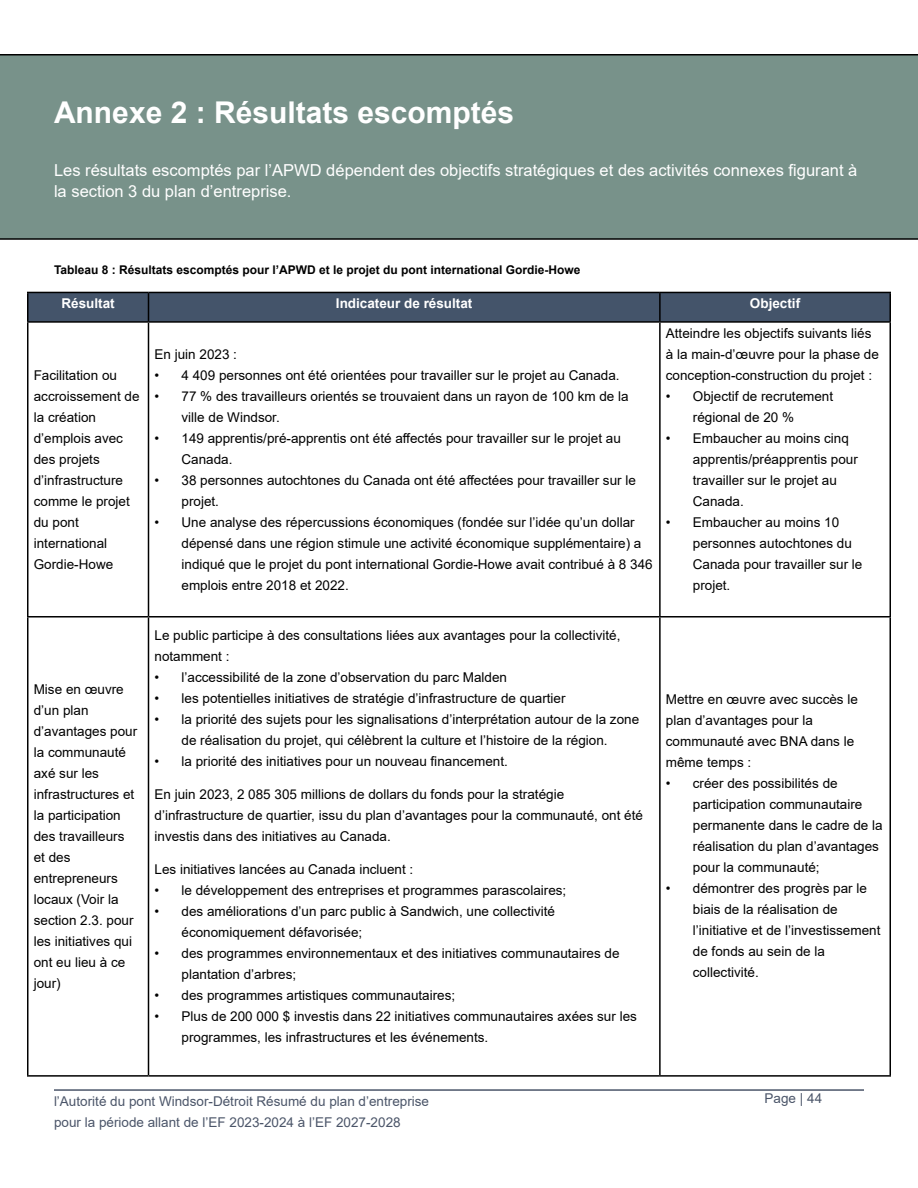
<style>
.page{position:relative;width:918px;height:1188px;background:#fff}
.page>*{position:absolute;margin:0;border:0;box-sizing:border-box;transform-origin:0 0}
.heading_3{font:700 30px "Arial";color:#fff}
.t1{font:16.5px/21px "Arial";color:#fff}
.t2{font:13.5px/21px "Arial";color:#000}
.t3{font:13.5px/21px "Arial";color:#4b5569}
.t4{font:700 13.5px "Arial";color:#fff}
.Figures_and_tables{font:700 12px "Arial";color:#000}
</style>
<div class="page">
<hr style="left:54px;top:1089px;width:810px;height:2px;background:#4b5569">
<div style="left:0;top:54px;width:918px;height:186px;background:#78928a"></div>
<svg style="left:27px;top:292px;width:864px;height:29px;background:#404f64"></svg>
<hr style="left:27px;top:321px;width:121px;height:2px;background:#000">
<hr style="left:27px;top:323px;width:1px;height:293px;background:#000">
<hr style="left:148px;top:321px;width:512px;height:2px;background:#000">
<hr style="left:148px;top:323px;width:1px;height:293px;background:#000">
<hr style="left:660px;top:321px;width:231px;height:2px;background:#000">
<hr style="left:659px;top:323px;width:2px;height:293px;background:#000">
<hr style="left:890px;top:323px;width:1px;height:293px;background:#000">
<hr style="left:27px;top:616px;width:121px;height:2px;background:#000">
<hr style="left:27px;top:618px;width:1px;height:457px;background:#000">
<hr style="left:148px;top:616px;width:512px;height:2px;background:#000">
<hr style="left:148px;top:618px;width:1px;height:457px;background:#000">
<hr style="left:660px;top:616px;width:231px;height:2px;background:#000">
<hr style="left:659px;top:618px;width:2px;height:457px;background:#000">
<hr style="left:890px;top:618px;width:1px;height:457px;background:#000">
<hr style="left:27px;top:1075px;width:121px;height:2px;background:#000">
<hr style="left:148px;top:1075px;width:512px;height:2px;background:#000">
<hr style="left:660px;top:1075px;width:231px;height:2px;background:#000">
<p class="heading_3" style="left:54px;top:92px;width:462px">Annexe 2 : Résultats escomptés</p>
<p class="t1" style="left:54px;top:160px;width:805px">Les résultats escomptés par l’APWD dépendent des objectifs stratégiques et des activités connexes figurant à la section 3 du plan d’entreprise.</p>
<p class="Figures_and_tables" style="left:54px;top:262px;width:528px">Tableau 8 : Résultats escomptés pour l’APWD et le projet du pont international Gordie-Howe</p>
<p class="t4" style="left:61px;top:294px;width:55px">Résultat</p>
<p class="t4" style="left:336px;top:294px;width:138px">Indicateur de résultat</p>
<p class="t4" style="left:750px;top:294px;width:52px">Objectif</p>
<p class="t2" style="left:34px;top:364px;width:107px">Facilitation ou accroissement de la création d’emplois avec des projets d’infrastructure comme le projet du pont international<br>Gordie-Howe</p>
<p class="t2" style="left:34px;top:678px;width:105px">Mise en œuvre d’un plan d’avantages pour la communauté axé sur les infrastructures et la participation des travailleurs et des entrepreneurs locaux (Voir la section 2.3. pour les initiatives qui ont eu lieu à ce jour)</p>
<p class="t2" style="left:154px;top:343px;width:84px">En juin 2023 :</p>
<p class="t2" style="left:154px;top:364px;width:467px">• 4 409 personnes ont été orientées pour travailler sur le projet au Canada.</p>
<p class="t2" style="left:182px;top:385px;width:449px;text-indent:-27px">• 77 % des travailleurs orientés se trouvaient dans un rayon de 100 km de la ville de Windsor.</p>
<p class="t2" style="left:182px;top:427px;width:441px;text-indent:-27px">• 149 apprentis/pré-apprentis ont été affectés pour travailler sur le projet au<br>Canada.</p>
<p class="t2" style="left:182px;top:469px;width:456px;text-indent:-27px">• 38 personnes autochtones du Canada ont été affectées pour travailler sur le projet.</p>
<p class="t2" style="left:182px;top:511px;width:473px;text-indent:-27px">• Une analyse des répercussions économiques (fondée sur l’idée qu’un dollar dépensé dans une région stimule une activité économique supplémentaire) a indiqué que le projet du pont international Gordie-Howe avait contribué à 8 346 emplois entre 2018 et 2022.</p>
<p class="t2" style="left:666px;top:322px;width:215px">Atteindre les objectifs suivants liés à la main-d’œuvre pour la phase de conception-construction du projet :</p>
<p class="t2" style="left:693px;top:385px;width:142px;text-indent:-27px">• Objectif de recrutement régional de 20 %</p>
<p class="t2" style="left:693px;top:427px;width:167px;text-indent:-27px">• Embaucher au moins cinq apprentis/préapprentis pour travailler sur le projet au<br>Canada.</p>
<p class="t2" style="left:693px;top:511px;width:171px;text-indent:-27px">• Embaucher au moins 10 personnes autochtones du<br>Canada pour travailler sur le projet.</p>
<p class="t2" style="left:154px;top:624px;width:467px">Le public participe à des consultations liées aux avantages pour la collectivité, notamment :</p>
<p class="t2" style="left:154px;top:666px;width:354px">• l’accessibilité de la zone d’observation du parc Malden</p>
<p class="t2" style="left:154px;top:687px;width:413px">• les potentielles initiatives de stratégie d’infrastructure de quartier</p>
<p class="t2" style="left:154px;top:708px;width:486px;text-align:center">• la priorité des sujets pour les signalisations d’interprétation autour de la zone de réalisation du projet, qui célèbrent la culture et l’histoire de la région.</p>
<p class="t2" style="left:154px;top:750px;width:355px">• la priorité des initiatives pour un nouveau financement.</p>
<p class="t2" style="left:154px;top:783px;width:490px">En juin 2023, 2 085 305 millions de dollars du fonds pour la stratégie d’infrastructure de quartier, issu du plan d’avantages pour la communauté, ont été investis dans des initiatives au Canada.</p>
<p class="t2" style="left:154px;top:858px;width:260px">Les initiatives lancées au Canada incluent :</p>
<p class="t2" style="left:154px;top:879px;width:413px">• le développement des entreprises et programmes parascolaires;</p>
<p class="t2" style="left:182px;top:900px;width:375px;text-indent:-27px">• des améliorations d’un parc public à Sandwich, une collectivité économiquement défavorisée;</p>
<p class="t2" style="left:182px;top:942px;width:440px;text-indent:-27px">• des programmes environnementaux et des initiatives communautaires de plantation d’arbres;</p>
<p class="t2" style="left:154px;top:984px;width:302px">• des programmes artistiques communautaires;</p>
<p class="t2" style="left:182px;top:1005px;width:457px;text-indent:-27px">• Plus de 200 000 $ investis dans 22 initiatives communautaires axées sur les programmes, les infrastructures et les événements.</p>
<p class="t2" style="left:666px;top:689px;width:194px">Mettre en œuvre avec succès le plan d’avantages pour la communauté avec BNA dans le même temps :</p>
<p class="t2" style="left:693px;top:773px;width:191px;text-indent:-27px">• créer des possibilités de participation communautaire permanente dans le cadre de la réalisation du plan d’avantages pour la communauté;</p>
<p class="t2" style="left:693px;top:878px;width:189px;text-indent:-27px">• démontrer des progrès par le biais de la réalisation de l’initiative et de l’investissement de fonds au sein de la collectivité.</p>
<p class="t3" style="left:54px;top:1091px;width:377px">l’Autorité du pont Windsor-Détroit Résumé du plan d’entreprise pour la période allant de l’EF 2023-2024 à l’EF 2027-2028</p>
<p class="t3" style="left:765px;top:1088px;width:59px">Page | 44</p>
</div>
